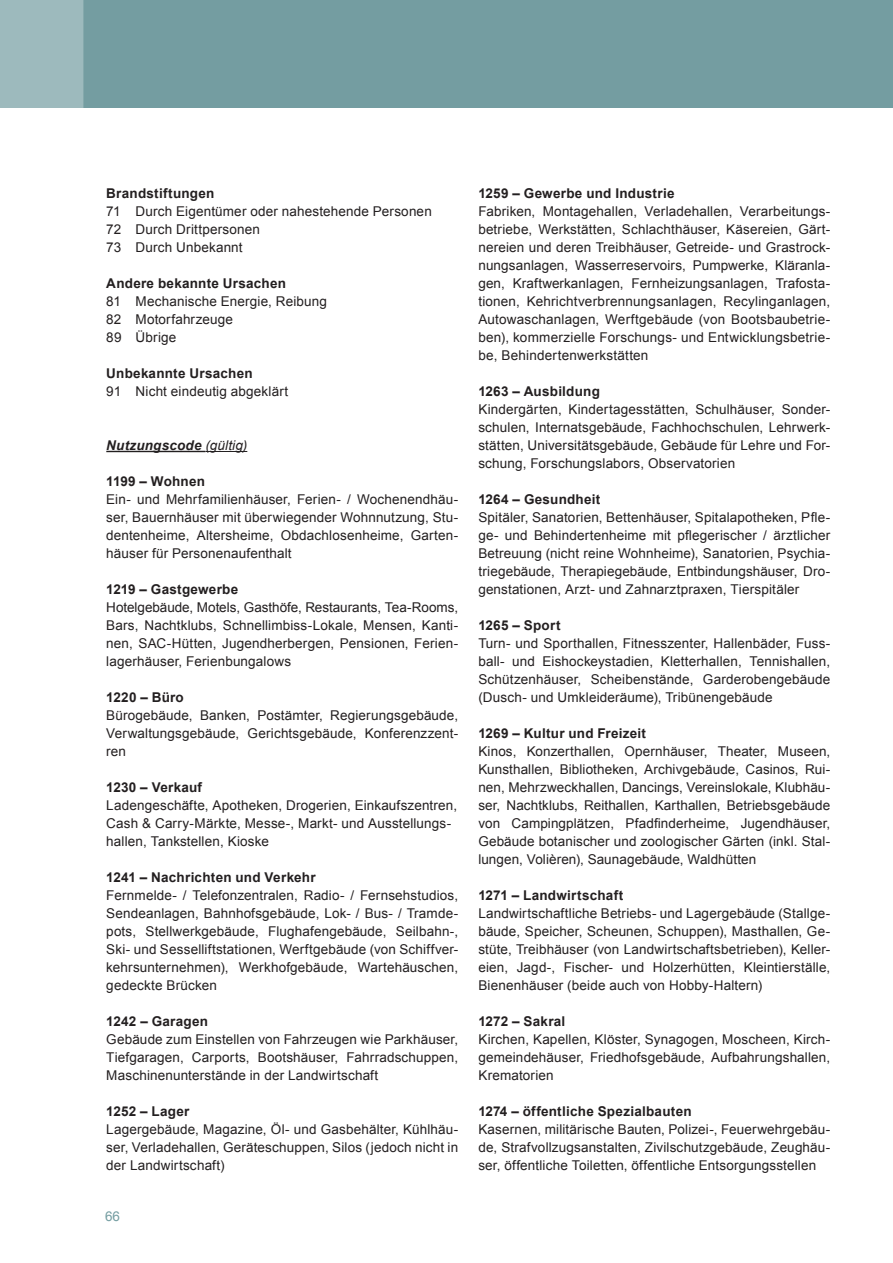
<style>
.page{position:relative;width:893px;height:1263px;background:#fff}
.page>*{position:absolute;margin:0;border:0;box-sizing:border-box;transform-origin:0 0}
.t1{font:13.5px/18px "Arial";letter-spacing:.01em;color:#231f20;text-align:justify}
.t2{font:700 13.5px "Arial";letter-spacing:.015em;color:#231f20}
.t3{font:italic 700 13.5px "Arial";letter-spacing:.015em;color:#231f20}
.t4{font:13.5px "Arial";color:#749da1}
.s1{font-weight:400}
</style>
<div class="page">
<div style="left:83px;top:0;width:810px;height:108px;background:#749da1"></div>
<div style="left:0;top:0;width:83px;height:108px;background:#9dbabd"></div>
<hr style="left:106px;top:451px;width:99px;height:1px;background:#231f20">
<hr style="left:205px;top:451px;width:42px;height:1px;background:#231f20">
<p class="t2" style="left:106px;top:184px;width:110px">Brandstiftungen</p>
<p class="t1" style="left:106px;top:202px;width:327px;text-align:left">71 Durch Eigentümer oder nahestehende Personen<br>72 Durch Drittpersonen<br>73 Durch Unbekannt</p>
<p class="t2" style="left:106px;top:274px;width:181px">Andere bekannte Ursachen</p>
<p class="t1" style="left:106px;top:292px;width:222px;text-align:left">81 Mechanische Energie, Reibung<br>82 Motorfahrzeuge<br>89 Übrige</p>
<p class="t2" style="left:106px;top:364px;width:148px">Unbekannte Ursachen</p>
<p class="t1" style="left:106px;top:382px;width:183px">91 Nicht eindeutig abgeklärt</p>
<p class="t3" style="left:106px;top:436px;width:143px">Nutzungscode <span class="s1">(gültig)</span></p>
<p class="t2" style="left:106px;top:472px;width:100px">1199 – Wohnen</p>
<p class="t1" style="left:106px;top:490px;width:353px">Ein- und Mehrfamilienhäuser, Ferien- / Wochenendhäu&shy;ser, Bauernhäuser mit überwiegender Wohnnutzung, Stu&shy;dentenheime, Altersheime, Obdachlosenheime, Garten&shy;häuser für Personenaufenthalt</p>
<p class="t2" style="left:106px;top:580px;width:134px">1219 – Gastgewerbe</p>
<p class="t1" style="left:106px;top:598px;width:353px">Hotelgebäude, Motels, Gasthöfe, Restaurants, Tea-Rooms, Bars, Nachtklubs, Schnellimbiss-Lokale, Mensen, Kanti&shy;nen, SAC-Hütten, Jugendherbergen, Pensionen, Ferien&shy;lagerhäuser, Ferienbungalows</p>
<p class="t2" style="left:106px;top:688px;width:79px">1220 – Büro</p>
<p class="t1" style="left:106px;top:706px;width:353px">Bürogebäude, Banken, Postämter, Regierungsgebäude, Verwaltungsgebäude, Gerichtsgebäude, Konferenzzent&shy;ren</p>
<p class="t2" style="left:106px;top:778px;width:97px">1230 – Verkauf</p>
<p class="t1" style="left:106px;top:796px;width:352px;text-align:left">Ladengeschäfte, Apotheken, Drogerien, Einkaufszentren,<br>Cash &amp; Carry-Märkte, Messe-, Markt- und Ausstellungs&shy;hallen, Tankstellen, Kioske</p>
<p class="t2" style="left:106px;top:868px;width:211px">1241 – Nachrichten und Verkehr</p>
<p class="t1" style="left:106px;top:886px;width:353px">Fernmelde- / Telefonzentralen, Radio- / Fernsehstudios, Sendeanlagen, Bahnhofsgebäude, Lok- / Bus- / Tramde&shy;pots, Stellwerkgebäude, Flughafengebäude, Seilbahn-, Ski- und Sesselliftstationen, Werftgebäude (von Schiffver&shy;kehrsunternehmen), Werkhofgebäude, Wartehäuschen, gedeckte Brücken</p>
<p class="t2" style="left:106px;top:1012px;width:103px">1242 – Garagen</p>
<p class="t1" style="left:106px;top:1030px;width:353px">Gebäude zum Einstellen von Fahrzeugen wie Parkhäuser, Tiefgaragen, Carports, Bootshäuser, Fahrradschuppen, Maschinenunterstände in der Landwirtschaft</p>
<p class="t2" style="left:106px;top:1102px;width:85px">1252 – Lager</p>
<p class="t1" style="left:106px;top:1120px;width:353px">Lagergebäude, Magazine, Öl- und Gasbehälter, Kühlhäu&shy;ser, Verladehallen, Geräteschuppen, Silos (jedoch nicht in der Landwirtschaft)</p>
<p class="t4" style="left:105px;top:1207px;width:17px">66</p>
<p class="t2" style="left:478px;top:184px;width:198px">1259 – Gewerbe und Industrie</p>
<p class="t1" style="left:478px;top:202px;width:353px">Fabriken, Montagehallen, Verladehallen, Verarbeitungs&shy;betriebe, Werkstätten, Schlachthäuser, Käsereien, Gärt&shy;nereien und deren Treibhäuser, Getreide- und Grastrock&shy;nungsanlagen, Wasserreservoirs, Pumpwerke, Kläranla&shy;gen, Kraftwerkanlagen, Fernheizungsanlagen, Trafosta&shy;tionen, Kehrichtverbrennungsanlagen, Recylinganlagen, Autowaschanlagen, Werftgebäude (von Bootsbaubetrie&shy;ben), kommerzielle Forschungs- und Entwicklungsbetrie&shy;be, Behindertenwerkstätten</p>
<p class="t2" style="left:478px;top:382px;width:123px">1263 – Ausbildung</p>
<p class="t1" style="left:478px;top:400px;width:353px">Kindergärten, Kindertagesstätten, Schulhäuser, Sonder&shy;schulen, Internatsgebäude, Fachhochschulen, Lehrwerk&shy;stätten, Universitätsgebäude, Gebäude für Lehre und For&shy;schung, Forschungslabors, Observatorien</p>
<p class="t2" style="left:478px;top:490px;width:124px">1264 – Gesundheit</p>
<p class="t1" style="left:478px;top:508px;width:353px">Spitäler, Sanatorien, Bettenhäuser, Spitalapotheken, Pfle&shy;ge- und Behindertenheime mit pflegerischer / ärztlicher Betreuung (nicht reine Wohnheime), Sanatorien, Psychia&shy;triegebäude, Therapiegebäude, Entbindungshäuser, Dro&shy;genstationen, Arzt- und Zahnarztpraxen, Tierspitäler</p>
<p class="t2" style="left:478px;top:616px;width:84px">1265 – Sport</p>
<p class="t1" style="left:478px;top:634px;width:353px">Turn- und Sporthallen, Fitnesszenter, Hallenbäder, Fuss&shy;ball- und Eishockeystadien, Kletterhallen, Tennishallen, Schützenhäuser, Scheibenstände, Garderobengebäude (Dusch- und Umkleideräume), Tribünengebäude</p>
<p class="t2" style="left:478px;top:724px;width:169px">1269 – Kultur und Freizeit</p>
<p class="t1" style="left:478px;top:742px;width:353px">Kinos, Konzerthallen, Opernhäuser, Theater, Museen, Kunsthallen, Bibliotheken, Archivgebäude, Casinos, Rui&shy;nen, Mehrzweckhallen, Dancings, Vereinslokale, Klubhäu&shy;ser, Nachtklubs, Reithallen, Karthallen, Betriebsgebäude von Campingplätzen, Pfadfinderheime, Jugendhäuser, Gebäude botanischer und zoologischer Gärten (inkl. Stal&shy;lungen, Volièren), Saunagebäude, Waldhütten</p>
<p class="t2" style="left:478px;top:886px;width:146px">1271 – Landwirtschaft</p>
<p class="t1" style="left:478px;top:904px;width:353px">Landwirtschaftliche Betriebs- und Lagergebäude (Stallge&shy;bäude, Speicher, Scheunen, Schuppen), Masthallen, Ge&shy;stüte, Treibhäuser (von Landwirtschaftsbetrieben), Keller&shy;eien, Jagd-, Fischer- und Holzerhütten, Kleintierställe, Bienenhäuser (beide auch von Hobby-Haltern)</p>
<p class="t2" style="left:478px;top:1012px;width:88px">1272 – Sakral</p>
<p class="t1" style="left:478px;top:1030px;width:353px">Kirchen, Kapellen, Klöster, Synagogen, Moscheen, Kirch&shy;gemeindehäuser, Friedhofsgebäude, Aufbahrungshallen, Krematorien</p>
<p class="t2" style="left:478px;top:1102px;width:215px">1274 – öffentliche Spezialbauten</p>
<p class="t1" style="left:478px;top:1120px;width:353px">Kasernen, militärische Bauten, Polizei-, Feuerwehrgebäu&shy;de, Strafvollzugsanstalten, Zivilschutzgebäude, Zeughäu&shy;ser, öffentliche Toiletten, öffentliche Entsorgungsstellen</p>
</div>
